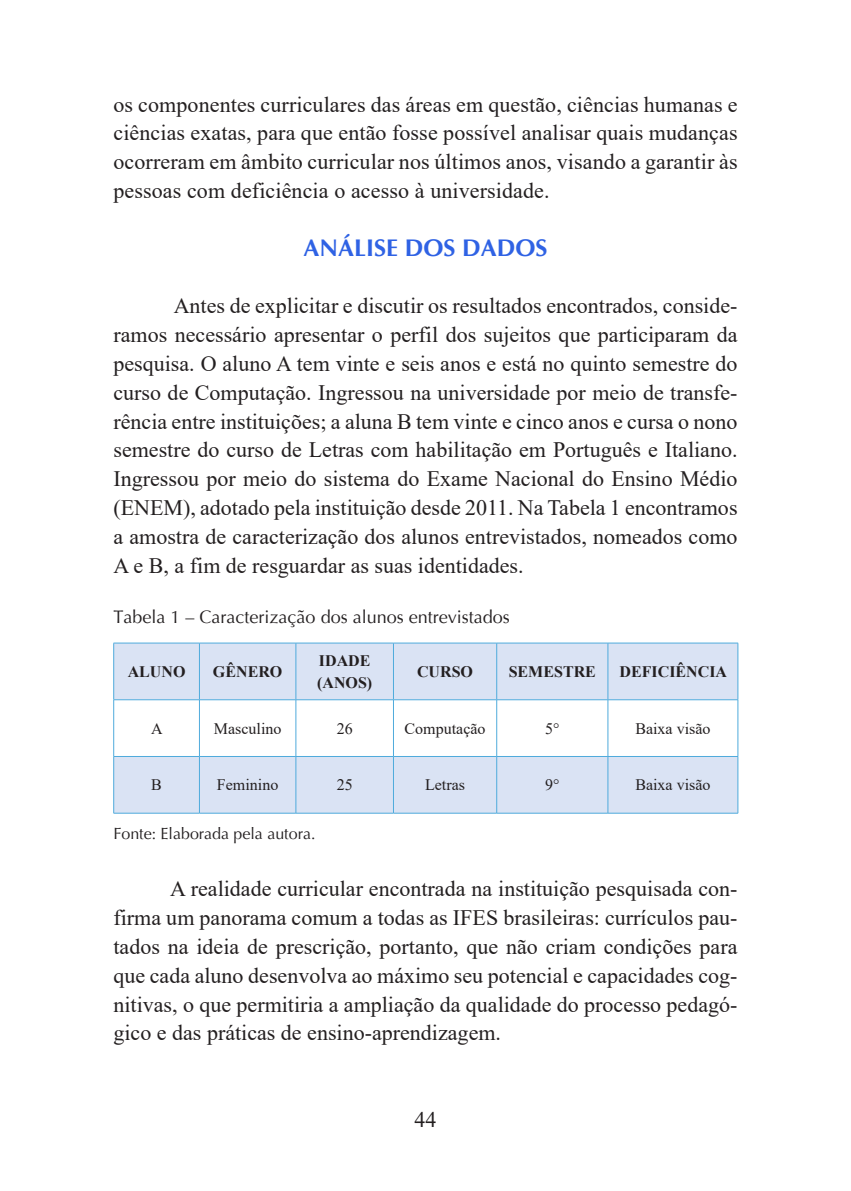
<style>
.page{position:relative;width:851px;height:1191px;background:#fff}
.page>*{position:absolute;margin:0;border:0;box-sizing:border-box;transform-origin:0 0}
.SUBTITULO_1{font:700 24px "Optima";color:#2f62e4}
.t1{font:22px/28.8px "Times New Roman";color:#231f20;text-align:justify}
.Imagens__Tabelas__Qu{font:18px "Optima";color:#231f20}
.t2{font:16px "Times New Roman";color:#231f20}
.t3{font:700 16px/22px "Times New Roman";color:#231f20}
.Fonte_de_pesquisa{font:16px "Optima";color:#231f20}
</style>
<div class="page">
<svg style="left:114px;top:643px;width:623px;height:170px;fill:#dae3f4"></svg>
<hr style="left:113px;top:642px;width:86px;height:1px;background:#4fabdc">
<hr style="left:113px;top:643px;width:1px;height:56px;background:#4fabdc">
<hr style="left:199px;top:642px;width:97px;height:1px;background:#4fabdc">
<hr style="left:199px;top:643px;width:1px;height:56px;background:#4fabdc">
<hr style="left:296px;top:642px;width:97px;height:1px;background:#4fabdc">
<hr style="left:295px;top:643px;width:1px;height:56px;background:#4fabdc">
<hr style="left:393px;top:642px;width:103px;height:1px;background:#4fabdc">
<hr style="left:393px;top:643px;width:1px;height:56px;background:#4fabdc">
<hr style="left:496px;top:642px;width:111px;height:1px;background:#4fabdc">
<hr style="left:496px;top:643px;width:1px;height:56px;background:#4fabdc">
<hr style="left:607px;top:642px;width:131px;height:1px;background:#4fabdc">
<hr style="left:607px;top:643px;width:1px;height:56px;background:#4fabdc">
<hr style="left:737px;top:643px;width:1px;height:56px;background:#4fabdc">
<hr style="left:113px;top:699px;width:86px;height:1px;background:#4fabdc">
<hr style="left:113px;top:700px;width:1px;height:56px;background:#4fabdc">
<hr style="left:199px;top:699px;width:97px;height:1px;background:#4fabdc">
<hr style="left:199px;top:700px;width:1px;height:56px;background:#4fabdc">
<hr style="left:296px;top:699px;width:97px;height:1px;background:#4fabdc">
<hr style="left:295px;top:700px;width:1px;height:56px;background:#4fabdc">
<hr style="left:393px;top:699px;width:103px;height:1px;background:#4fabdc">
<hr style="left:393px;top:700px;width:1px;height:56px;background:#4fabdc">
<hr style="left:496px;top:699px;width:111px;height:1px;background:#4fabdc">
<hr style="left:496px;top:700px;width:1px;height:56px;background:#4fabdc">
<hr style="left:607px;top:699px;width:131px;height:1px;background:#4fabdc">
<hr style="left:607px;top:700px;width:1px;height:56px;background:#4fabdc">
<hr style="left:737px;top:700px;width:1px;height:56px;background:#4fabdc">
<hr style="left:113px;top:756px;width:86px;height:1px;background:#4fabdc">
<hr style="left:113px;top:756px;width:1px;height:57px;background:#4fabdc">
<hr style="left:199px;top:756px;width:97px;height:1px;background:#4fabdc">
<hr style="left:199px;top:756px;width:1px;height:57px;background:#4fabdc">
<hr style="left:296px;top:756px;width:97px;height:1px;background:#4fabdc">
<hr style="left:295px;top:756px;width:1px;height:57px;background:#4fabdc">
<hr style="left:393px;top:756px;width:103px;height:1px;background:#4fabdc">
<hr style="left:393px;top:756px;width:1px;height:57px;background:#4fabdc">
<hr style="left:496px;top:756px;width:111px;height:1px;background:#4fabdc">
<hr style="left:496px;top:756px;width:1px;height:57px;background:#4fabdc">
<hr style="left:607px;top:756px;width:131px;height:1px;background:#4fabdc">
<hr style="left:607px;top:756px;width:1px;height:57px;background:#4fabdc">
<hr style="left:737px;top:756px;width:1px;height:57px;background:#4fabdc">
<hr style="left:113px;top:813px;width:86px;height:1px;background:#4fabdc">
<hr style="left:199px;top:813px;width:97px;height:1px;background:#4fabdc">
<hr style="left:296px;top:813px;width:97px;height:1px;background:#4fabdc">
<hr style="left:393px;top:813px;width:103px;height:1px;background:#4fabdc">
<hr style="left:496px;top:813px;width:111px;height:1px;background:#4fabdc">
<hr style="left:607px;top:813px;width:131px;height:1px;background:#4fabdc">
<p class="t1" style="left:113px;top:89px;width:625px">os componentes curriculares das áreas em questão, ciências humanas e ciências exatas, para que então fosse possível analisar quais mudanças ocorreram em âmbito curricular nos últimos anos, visando a garantir às pessoas com deficiência o acesso à universidade.</p>
<p class="SUBTITULO_1" style="left:303px;top:234px;width:246px">ANÁLISE DOS DADOS</p>
<p class="t1" style="left:113px;top:291px;width:625px;text-indent:60px">Antes de explicitar e discutir os resultados encontrados, conside&shy;ramos necessário apresentar o perfil dos sujeitos que participaram da pesquisa. O aluno A tem vinte e seis anos e está no quinto semestre do curso de Computação. Ingressou na universidade por meio de transfe&shy;rência entre instituições; a aluna B tem vinte e cinco anos e cursa o nono semestre do curso de Letras com habilitação em Português e Italiano.<br>Ingressou por meio do sistema do Exame Nacional do Ensino Médio (ENEM), adotado pela instituição desde 2011. Na Tabela 1 encontramos a amostra de caracterização dos alunos entrevistados, nomeados como A e B, a fim de resguardar as suas identidades.</p>
<p class="Imagens__Tabelas__Qu" style="left:113px;top:607px;width:398px">Tabela 1 – Caracterização dos alunos entrevistados</p>
<p class="t3" style="left:128px;top:660px;width:59px">ALUNO</p>
<p class="t3" style="left:213px;top:660px;width:71px">GÊNERO</p>
<p class="t3" style="left:317px;top:649px;width:57px">IDADE (ANOS)</p>
<p class="t3" style="left:417px;top:660px;width:57px">CURSO</p>
<p class="t3" style="left:508px;top:660px;width:89px">SEMESTRE</p>
<p class="t3" style="left:619px;top:660px;width:109px">DEFICIÊNCIA</p>
<p class="t2" style="left:151px;top:717px;width:13px">A</p>
<p class="t2" style="left:214px;top:717px;width:69px">Masculino</p>
<p class="t2" style="left:336px;top:717px;width:17px">26</p>
<p class="t2" style="left:404px;top:717px;width:82px">Computação</p>
<p class="t2" style="left:545px;top:717px;width:16px">5°</p>
<p class="t2" style="left:635px;top:717px;width:77px">Baixa visão</p>
<p class="t2" style="left:151px;top:773px;width:12px">B</p>
<p class="t2" style="left:217px;top:773px;width:63px">Feminino</p>
<p class="t2" style="left:336px;top:773px;width:17px">25</p>
<p class="t2" style="left:425px;top:773px;width:41px">Letras</p>
<p class="t2" style="left:545px;top:773px;width:16px">9°</p>
<p class="t2" style="left:635px;top:773px;width:77px">Baixa visão</p>
<p class="Fonte_de_pesquisa" style="left:113px;top:824px;width:203px">Fonte: Elaborada pela autora.</p>
<p class="t1" style="left:113px;top:874px;width:625px;text-indent:57px">A realidade curricular encontrada na instituição pesquisada con&shy;firma um panorama comum a todas as IFES brasileiras: currículos pau&shy;tados na ideia de prescrição, portanto, que não criam condições para que cada aluno desenvolva ao máximo seu potencial e capacidades cog&shy;nitivas, o que permitiria a ampliação da qualidade do processo pedagó&shy;gico e das práticas de ensino-aprendizagem.</p>
<p class="t1" style="left:414px;top:1104px;width:23px">44</p>
</div>
